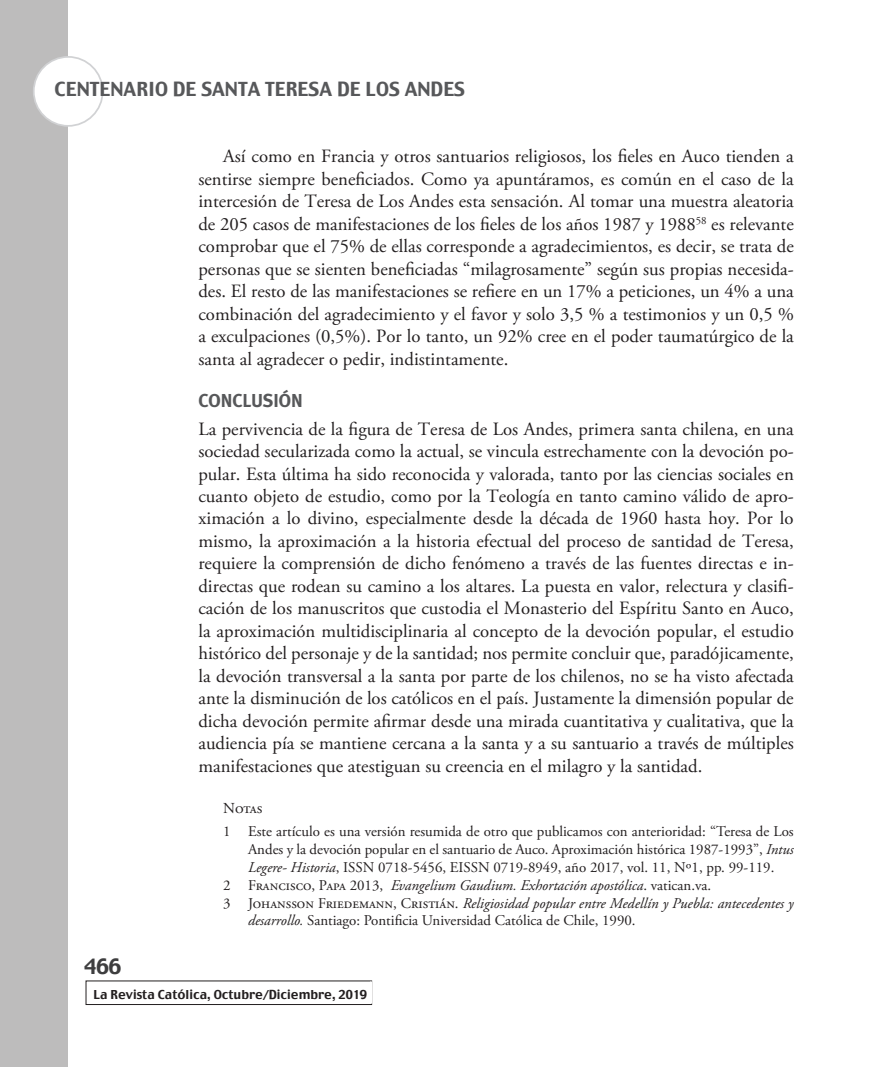
<style>
.page{position:relative;width:893px;height:1067px;background:#fff}
.page>*{position:absolute;margin:0;border:0;box-sizing:border-box;transform-origin:0 0}
.t1{font:21px "Charcoal";color:#3e3e3f}
.t2{font:19.25px "Charcoal";color:#57585a}
.Cuerpo{font:18.72px/22.4px "Adobe Garamond Pro";color:#231f20;text-align:justify}
.Cuerpo-2{font:700 18.72px "Meta";color:#57585a}
.t3{font:15.22px "Adobe Garamond Pro";letter-spacing:-.01em;color:#231f20}
.t4{font:14.88px/17.8px "Adobe Garamond Pro";color:#231f20;text-align:justify}
.t5{font:italic 14.88px "Adobe Garamond Pro";color:#231f20}
.t6{font:12.25px "Charcoal";color:#231f20}
.s1{font-style:italic}
.s2{font-style:normal}
.s3{color:#fff}
</style>
<div class="page">
<div style="left:0;top:0;width:68px;height:1067px;background:#bdbcbc"></div>
<div style="left:86px;top:980px;width:286px;height:25px;border:1px solid #231f20"></div>
<hr style="left:370px;top:981px;width:2px;height:22px;background:#fff">
<div style="left:34px;top:57px;width:69px;height:69px;background:#fff;border-radius:50%"></div>
<div style="left:33px;top:56px;width:71px;height:71px;border:2px solid #d1d2d4;border-radius:50%"></div>
<p class="t2" style="left:55px;top:76px;width:412px">CENTENARIO DE SANTA TERESA DE LOS ANDES</p>
<p class="Cuerpo" style="left:198px;top:146px;width:597px;text-indent:25px">Así como en Francia y otros santuarios religiosos, los fieles en Auco tienden a sentirse siempre beneficiados. Como ya apuntáramos, es común en el caso de la intercesión de Teresa de Los Andes esta sensación. Al tomar una muestra aleatoria de 205 casos de manifestaciones de los fieles de los años 1987 y 1988<sup>58</sup> es relevante comprobar que el 75% de ellas corresponde a agradecimientos, es decir, se trata de personas que se sienten beneficiadas “milagrosamente” según sus propias necesida&shy;des. El resto de las manifestaciones se refiere en un 17% a peticiones, un 4% a una combinación del agradecimiento y el favor y solo 3,5 % a testimonios y un 0,5 % a exculpaciones (0,5%). Por lo tanto, un 92% cree en el poder taumatúrgico de la santa al agradecer o pedir, indistintamente.</p>
<p class="Cuerpo-2" style="left:198px;top:390px;width:106px">CONCLUSIÓN</p>
<p class="Cuerpo" style="left:198px;top:418px;width:597px">La pervivencia de la figura de Teresa de Los Andes, primera santa chilena, en una sociedad secularizada como la actual, se vincula estrechamente con la devoción po&shy;pular. Esta última ha sido reconocida y valorada, tanto por las ciencias sociales en cuanto objeto de estudio, como por la Teología en tanto camino válido de apro&shy;ximación a lo divino, especialmente desde la década de 1960 hasta hoy. Por lo mismo, la aproximación a la historia efectual del proceso de santidad de Teresa, requiere la comprensión de dicho fenómeno a través de las fuentes directas e in&shy;directas que rodean su camino a los altares. La puesta en valor, relectura y clasifi&shy;cación de los manuscritos que custodia el Monasterio del Espíritu Santo en Auco, la aproximación multidisciplinaria al concepto de la devoción popular, el estudio histórico del personaje y de la santidad; nos permite concluir que, paradójicamente, la devoción transversal a la santa por parte de los chilenos, no se ha visto afectada ante la disminución de los católicos en el país. Justamente la dimensión popular de dicha devoción permite afirmar desde una mirada cuantitativa y cualitativa, que la audiencia pía se mantiene cercana a la santa y a su santuario a través de múltiples manifestaciones que atestiguan su creencia en el milagro y la santidad.</p>
<p class="t3" style="left:223px;top:799px;width:41px">Notas</p>
<p class="t4" style="left:248px;top:823px;width:547px;text-indent:-25px">1 Este artículo es una versión resumida de otro que publicamos con anterioridad: “Teresa de Los Andes y la devoción popular en el santuario de Auco. Aproximación histórica 1987-1993”, <span class="s1">Intus Legere- Historia</span>, ISSN 0718-5456, EISSN 0719-8949, año 2017, vol. 11, Nº1, pp. 99-119.</p>
<p class="t5" style="left:223px;top:876px;width:489px"><span class="s2">2 Francisco, Papa 2013,</span> Evangelium Gaudium. Exhortación apostólica<span class="s2">. vatican.va.</span></p>
<p class="t4" style="left:248px;top:894px;width:547px;text-indent:-25px">3 Johansson Friedemann, Cristián. <span class="s1">Religiosidad popular entre Medellín y Puebla: antecedentes y desarrollo.</span> Santiago: Pontificia Universidad Católica de Chile, 1990.</p>
<p class="t1" style="left:84px;top:952px;width:38px">466</p>
<p class="t6" style="left:93px;top:986px;width:283px">La Revista Católica, Octubre/Diciembre, 2019<span class="s3">d</span></p>
</div>
